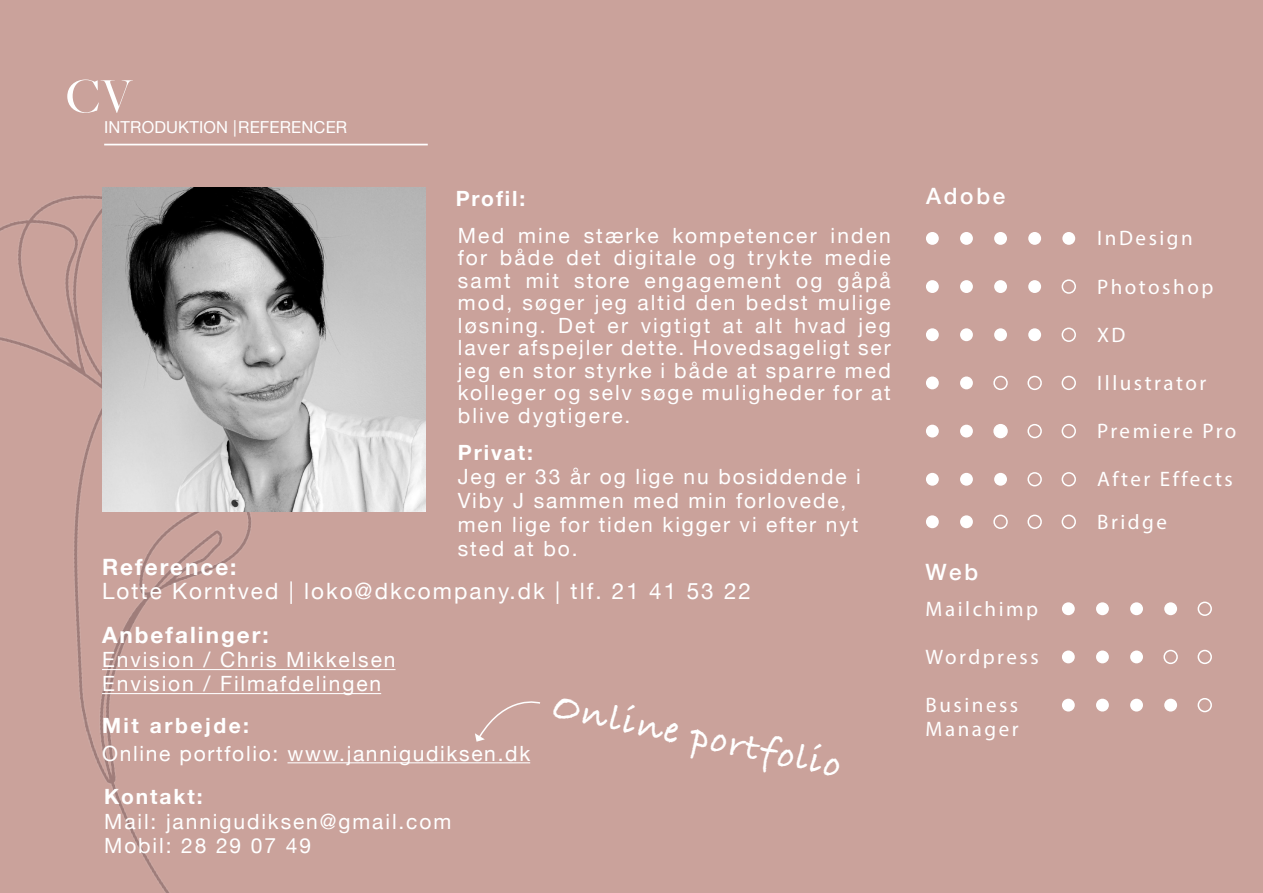
<style>
.page{position:relative;width:1263px;height:893px;background:#caa29b}
.page>*{position:absolute;margin:0;border:0;box-sizing:border-box;transform-origin:0 0}
.t1{font:500 51px "Freight Big Pro";color:#fff}
.Kompetencer{font:700 39.15px "Bradley Hand ITCTT";color:#fff}
.Kompetencer-2{font:22.5px "Helvetica Neue";letter-spacing:.09em;color:#fff}
.Kompetencer-3{font:700 22.5px "Helvetica Neue";letter-spacing:.09em;color:#fff}
.Kompetencer-4{font:500 22.5px "Helvetica Neue";letter-spacing:.12em;color:#fff}
.Brødtekst{font:21px/22.5px "Helvetica Neue";letter-spacing:.095em;color:#fff;text-align:justify}
.Kompetencer-5{font:21px/24px "Helvetica Neue";letter-spacing:.09em;color:#fff}
.Kompetencer-6{font:21px/24px "Myriad Pro";letter-spacing:.12em;color:#fff}
.Kompetencer-7{font:700 21px "Helvetica Neue";letter-spacing:.09em;color:#fff}
.Kompetencer-8{font:700 21px "Helvetica Neue";letter-spacing:.12em;color:#fff}
.Kompetencer-9{font:16.5px "Helvetica Neue";letter-spacing:.01em;color:#fff}
</style>
<div class="page">
<img style="left:0;top:143px;width:531px;height:750px">
<hr style="left:102px;top:669px;width:293px;height:1px;background:#fff">
<hr style="left:102px;top:693px;width:279px;height:1px;background:#fff">
<svg style="left:475px;top:693px;width:65px;height:49px"></svg>
<img style="left:102px;top:187px;width:324px;height:324px">
<div style="left:926px;top:280px;width:13px;height:13px;background:#fff;border-radius:50%"></div>
<div style="left:926px;top:376px;width:13px;height:13px;background:#fff;border-radius:50%"></div>
<div style="left:926px;top:425px;width:13px;height:12px;background:#fff;border-radius:50%"></div>
<div style="left:926px;top:473px;width:13px;height:13px;background:#fff;border-radius:50%"></div>
<div style="left:926px;top:515px;width:13px;height:13px;background:#fff;border-radius:50%"></div>
<div style="left:926px;top:232px;width:13px;height:13px;background:#fff;border-radius:50%"></div>
<div style="left:960px;top:232px;width:13px;height:13px;background:#fff;border-radius:50%"></div>
<div style="left:994px;top:232px;width:13px;height:13px;background:#fff;border-radius:50%"></div>
<div style="left:1028px;top:232px;width:13px;height:13px;background:#fff;border-radius:50%"></div>
<div style="left:1062px;top:232px;width:13px;height:13px;background:#fff;border-radius:50%"></div>
<div style="left:960px;top:280px;width:13px;height:13px;background:#fff;border-radius:50%"></div>
<div style="left:994px;top:280px;width:13px;height:13px;background:#fff;border-radius:50%"></div>
<div style="left:1028px;top:280px;width:13px;height:13px;background:#fff;border-radius:50%"></div>
<div style="left:1061px;top:279px;width:15px;height:15px;border:2px solid #fff;border-radius:50%"></div>
<div style="left:926px;top:328px;width:13px;height:13px;background:#fff;border-radius:50%"></div>
<div style="left:960px;top:328px;width:13px;height:13px;background:#fff;border-radius:50%"></div>
<div style="left:994px;top:328px;width:13px;height:13px;background:#fff;border-radius:50%"></div>
<div style="left:1028px;top:328px;width:13px;height:13px;background:#fff;border-radius:50%"></div>
<div style="left:1061px;top:328px;width:15px;height:14px;border:2px solid #fff;border-radius:50%"></div>
<div style="left:960px;top:376px;width:13px;height:13px;background:#fff;border-radius:50%"></div>
<div style="left:993px;top:376px;width:15px;height:14px;border:2px solid #fff;border-radius:50%"></div>
<div style="left:1027px;top:376px;width:15px;height:14px;border:2px solid #fff;border-radius:50%"></div>
<div style="left:1061px;top:376px;width:15px;height:14px;border:2px solid #fff;border-radius:50%"></div>
<div style="left:960px;top:425px;width:13px;height:12px;background:#fff;border-radius:50%"></div>
<div style="left:994px;top:425px;width:13px;height:12px;background:#fff;border-radius:50%"></div>
<div style="left:993px;top:424px;width:15px;height:14px;border:2px solid #fff;border-radius:50%"></div>
<div style="left:1027px;top:424px;width:15px;height:14px;border:2px solid #fff;border-radius:50%"></div>
<div style="left:1061px;top:424px;width:15px;height:14px;border:2px solid #fff;border-radius:50%"></div>
<div style="left:960px;top:473px;width:13px;height:13px;background:#fff;border-radius:50%"></div>
<div style="left:960px;top:515px;width:13px;height:13px;background:#fff;border-radius:50%"></div>
<div style="left:994px;top:473px;width:13px;height:13px;background:#fff;border-radius:50%"></div>
<div style="left:993px;top:515px;width:15px;height:14px;border:2px solid #fff;border-radius:50%"></div>
<div style="left:1027px;top:472px;width:15px;height:14px;border:2px solid #fff;border-radius:50%"></div>
<div style="left:1027px;top:515px;width:15px;height:14px;border:2px solid #fff;border-radius:50%"></div>
<div style="left:1061px;top:472px;width:15px;height:14px;border:2px solid #fff;border-radius:50%"></div>
<div style="left:1061px;top:515px;width:15px;height:14px;border:2px solid #fff;border-radius:50%"></div>
<div style="left:1062px;top:602px;width:13px;height:13px;background:#fff;border-radius:50%"></div>
<div style="left:1096px;top:602px;width:13px;height:13px;background:#fff;border-radius:50%"></div>
<div style="left:1130px;top:602px;width:13px;height:13px;background:#fff;border-radius:50%"></div>
<div style="left:1164px;top:602px;width:13px;height:13px;background:#fff;border-radius:50%"></div>
<div style="left:1197px;top:602px;width:15px;height:14px;border:2px solid #fff;border-radius:50%"></div>
<div style="left:1062px;top:650px;width:13px;height:13px;background:#fff;border-radius:50%"></div>
<div style="left:1096px;top:650px;width:13px;height:13px;background:#fff;border-radius:50%"></div>
<div style="left:1130px;top:650px;width:13px;height:13px;background:#fff;border-radius:50%"></div>
<div style="left:1163px;top:650px;width:15px;height:14px;border:2px solid #fff;border-radius:50%"></div>
<div style="left:1197px;top:650px;width:15px;height:14px;border:2px solid #fff;border-radius:50%"></div>
<div style="left:1062px;top:699px;width:13px;height:12px;background:#fff;border-radius:50%"></div>
<div style="left:1096px;top:699px;width:13px;height:12px;background:#fff;border-radius:50%"></div>
<div style="left:1130px;top:699px;width:13px;height:12px;background:#fff;border-radius:50%"></div>
<div style="left:1164px;top:699px;width:13px;height:12px;background:#fff;border-radius:50%"></div>
<div style="left:1197px;top:698px;width:15px;height:14px;border:2px solid #fff;border-radius:50%"></div>
<hr style="left:287px;top:762px;width:243px;height:1px;background:#fff">
<h1 class="t1" style="left:66px;top:62px;width:68px">CV</h1>
<p class="Kompetencer-9" style="left:104px;top:115px;width:245px">INTRODUKTION |REFERENCER</p>
<p class="Kompetencer-7" style="left:456px;top:182px;width:71px">Profil:</p>
<p class="Brødtekst" style="left:458px;top:225px;width:435px">Med mine stærke kompetencer inden for både det digitale og trykte medie samt mit store engagement og gåpå mod, søger jeg altid den bedst mulige løsning. Det er vigtigt at alt hvad jeg laver afspejler dette. Hovedsageligt ser jeg en stor styrke i både at sparre med kolleger og selv søge muligheder for at blive dygtigere.</p>
<p class="Kompetencer-7" style="left:458px;top:436px;width:77px">Privat:</p>
<p class="Kompetencer-5" style="left:458px;top:466px;width:405px">Jeg er 33 år og lige nu bosiddende i<br>Viby J sammen med min forlovede, men lige for tiden kigger vi efter nyt sted at bo.</p>
<p class="Kompetencer-3" style="left:102px;top:549px;width:136px">Reference:</p>
<p class="Kompetencer-2" style="left:102px;top:574px;width:650px">Lotte Korntved | loko@dkcompany.dk | tlf. 21 41 53 22</p>
<p class="Kompetencer-3" style="left:102px;top:618px;width:168px">Anbefalinger:</p>
<p class="Kompetencer-5" style="left:102px;top:649px;width:295px">Envision / Chris Mikkelsen</p>
<p class="Kompetencer-5" style="left:102px;top:673px;width:281px">Envision / Filmafdelingen</p>
<p class="Kompetencer" style="left:559px;top:676px;width:295px;rotate:12deg">Online portfolio</p>
<p class="Kompetencer-8" style="left:102px;top:709px;width:149px">Mit arbejde:</p>
<p class="Kompetencer-5" style="left:102px;top:742px;width:430px">Online portfolio: www.jannigudiksen.dk</p>
<p class="Kompetencer-7" style="left:104px;top:780px;width:100px">Kontakt:</p>
<p class="Kompetencer-5" style="left:104px;top:811px;width:349px">Mail: jannigudiksen@gmail.com</p>
<p class="Kompetencer-5" style="left:104px;top:835px;width:208px">Mobil: 28 29 07 49</p>
<p class="Kompetencer-4" style="left:926px;top:178px;width:81px">Adobe</p>
<p class="Kompetencer-4" style="left:926px;top:554px;width:54px">Web</p>
<p class="Kompetencer-6" style="left:926px;top:596px;width:114px">Mailchimp</p>
<p class="Kompetencer-6" style="left:926px;top:645px;width:115px">Wordpress</p>
<p class="Kompetencer-6" style="left:926px;top:693px;width:95px">Business<br>Manager</p>
<p class="Kompetencer-6" style="left:1097px;top:226px;width:97px">InDesign</p>
<p class="Kompetencer-6" style="left:1097px;top:274px;width:118px">Photoshop</p>
<p class="Kompetencer-6" style="left:1097px;top:322px;width:30px">XD</p>
<p class="Kompetencer-6" style="left:1097px;top:371px;width:111px">Illustrator</p>
<p class="Kompetencer-6" style="left:1097px;top:419px;width:141px">Premiere Pro</p>
<p class="Kompetencer-6" style="left:1097px;top:467px;width:137px">After Effects</p>
<p class="Kompetencer-6" style="left:1097px;top:509px;width:71px">Bridge</p>
</div>
